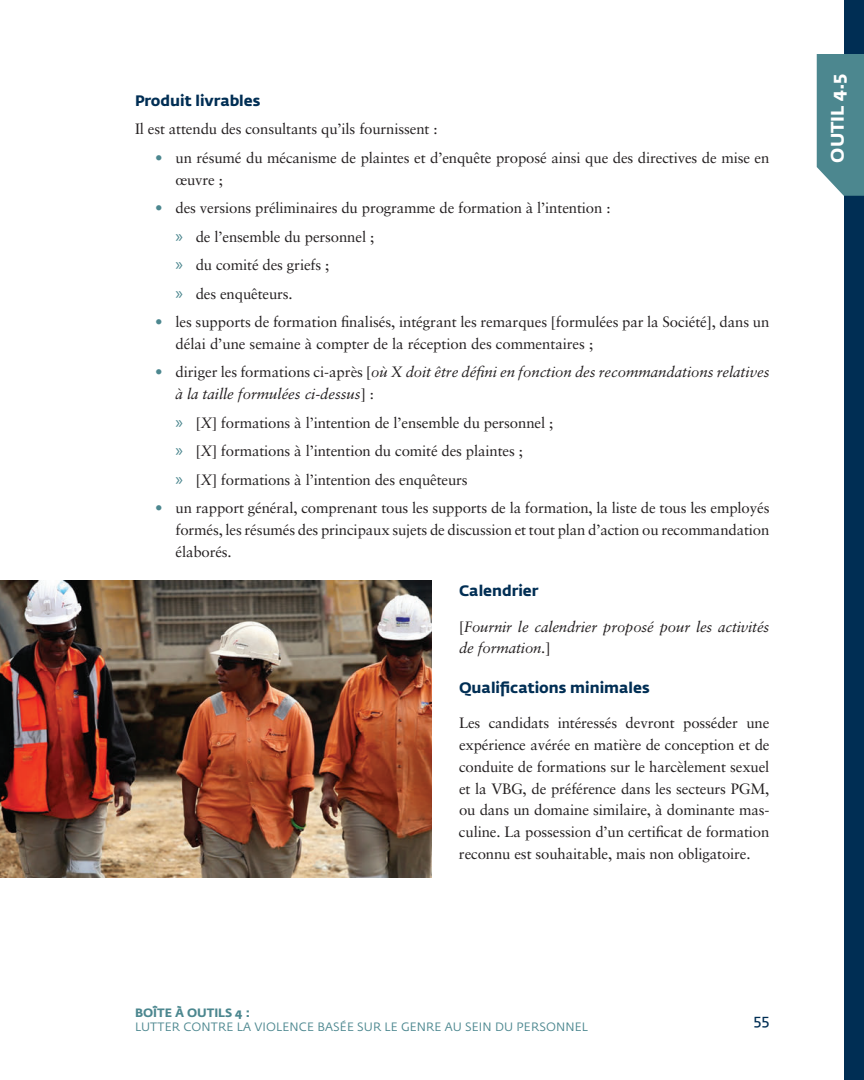
<style>
.page{position:relative;width:864px;height:1080px;background:#fff}
.page>*{position:absolute;margin:0;border:0;box-sizing:border-box;transform-origin:0 0}
.t1{font:700 18px "Fedra Sans";color:#fff}
.Body_Copy{font:15px/21.8px "Sabon LT";letter-spacing:-.01em;color:#231f20}
.Body_Copy-2{font:italic 15px/21.8px "Sabon LT";letter-spacing:-.005em;color:#231f20}
.t2{font:700 15px "Fedra Sans";color:#002e54}
.Body_Copy_-_1st_Para{font:15px "Sabon LT";letter-spacing:-.01em;color:#231f20}
.t3{font:15px "Fedra Sans";color:#002e54}
.t4{font:12px "Fedra Sans Std";letter-spacing:.01em;color:#4c878f}
.t5{font:700 12px "Fedra Sans";color:#4c878f}
.s1{color:#4c878f}
.s2{font-family:"Myriad Pro";font-size:18px;color:#4c878f}
.s3{font-style:normal;color:#4c878f}
.s4{font-style:normal}
.s5{font-style:italic}
</style>
<div class="page">
<div style="left:844px;top:0;width:20px;height:1080px;background:#002e54"></div>
<img style="left:0;top:580px;width:432px;height:298px">
<div style="left:817px;top:54px;width:47px;height:142px;background:#4c878f"></div>
<h3 class="t2" style="left:135px;top:92px;width:127px">Produit livrables</h3>
<p class="Body_Copy_-_1st_Para" style="left:135px;top:120px;width:304px">Il est attendu des consultants qu’ils fournissent :</p>
<p class="Body_Copy" style="left:176px;top:147px;width:595px;text-indent:-20px"><span class="s1">•</span> un résumé du mécanisme de plaintes et d’enquête proposé ainsi que des directives de mise en œuvre ;</p>
<p class="Body_Copy" style="left:155px;top:197px;width:457px"><span class="s1">•</span> des versions préliminaires du programme de formation à l’intention :</p>
<p class="Body_Copy" style="left:176px;top:225px;width:200px"><span class="s2">»</span> de l’ensemble du personnel ;</p>
<p class="Body_Copy" style="left:176px;top:254px;width:155px"><span class="s2">»</span> du comité des griefs ;</p>
<p class="Body_Copy" style="left:176px;top:282px;width:119px"><span class="s2">»</span> des enquêteurs.</p>
<p class="Body_Copy" style="left:176px;top:311px;width:596px;text-indent:-20px"><span class="s1">•</span> les supports de formation finalisés, intégrant les remarques [formulées par la Société], dans un délai d’une semaine à compter de la réception des commentaires ;</p>
<p class="Body_Copy-2" style="left:176px;top:361px;width:596px;text-indent:-20px"><span class="s3">•</span> <span class="s4">diriger les formations ci-après [</span>où X doit être défini en fonction des recommandations relatives à la taille formulées ci-dessus<span class="s4">] :</span></p>
<p class="Body_Copy" style="left:176px;top:411px;width:379px"><span class="s2">»</span> [<span class="s5">X</span>] formations à l’intention de l’ensemble du personnel ;</p>
<p class="Body_Copy" style="left:176px;top:440px;width:349px"><span class="s2">»</span> [<span class="s5">X</span>] formations à l’intention du comité des plaintes ;</p>
<p class="Body_Copy" style="left:176px;top:468px;width:294px"><span class="s2">»</span> [<span class="s5">X</span>] formations à l’intention des enquêteurs</p>
<p class="Body_Copy" style="left:176px;top:497px;width:596px;text-align:justify;text-indent:-20px"><span class="s1">•</span> un rapport général, comprenant tous les supports de la formation, la liste de tous les employés formés, les résumés des principaux sujets de discussion et tout plan d’action ou recommandation élaborés.</p>
<h3 class="t2" style="left:459px;top:582px;width:81px">Calendrier</h3>
<p class="Body_Copy-2" style="left:459px;top:615px;width:312px"><span class="s4">[</span>Fournir le calendrier proposé pour les activités de formation.<span class="s4">]</span></p>
<h3 class="t2" style="left:459px;top:679px;width:192px">Qualifications minimales</h3>
<p class="Body_Copy" style="left:459px;top:712px;width:312px;text-align:justify">Les candidats intéressés devront posséder une expérience avérée en matière de conception et de conduite de formations sur le harcèlement sexuel et la VBG, de préférence dans les secteurs PGM, ou dans un domaine similaire, à dominante mas&shy;culine. La possession d’un certificat de formation reconnu est souhaitable, mais non obligatoire.</p>
<p class="t5" style="left:135px;top:1006px;width:117px">BOÎTE À OUTILS 4 :</p>
<p class="t4" style="left:135px;top:1019px;width:454px">LUTTER CONTRE LA VIOLENCE BASÉE SUR LE GENRE AU SEIN DU PERSONNEL</p>
<p class="t3" style="left:753px;top:1011px;width:18px">55</p>
<p class="t1" style="left:827px;top:163px;width:90px;rotate:-90deg">OUTIL 4.5</p>
</div>
